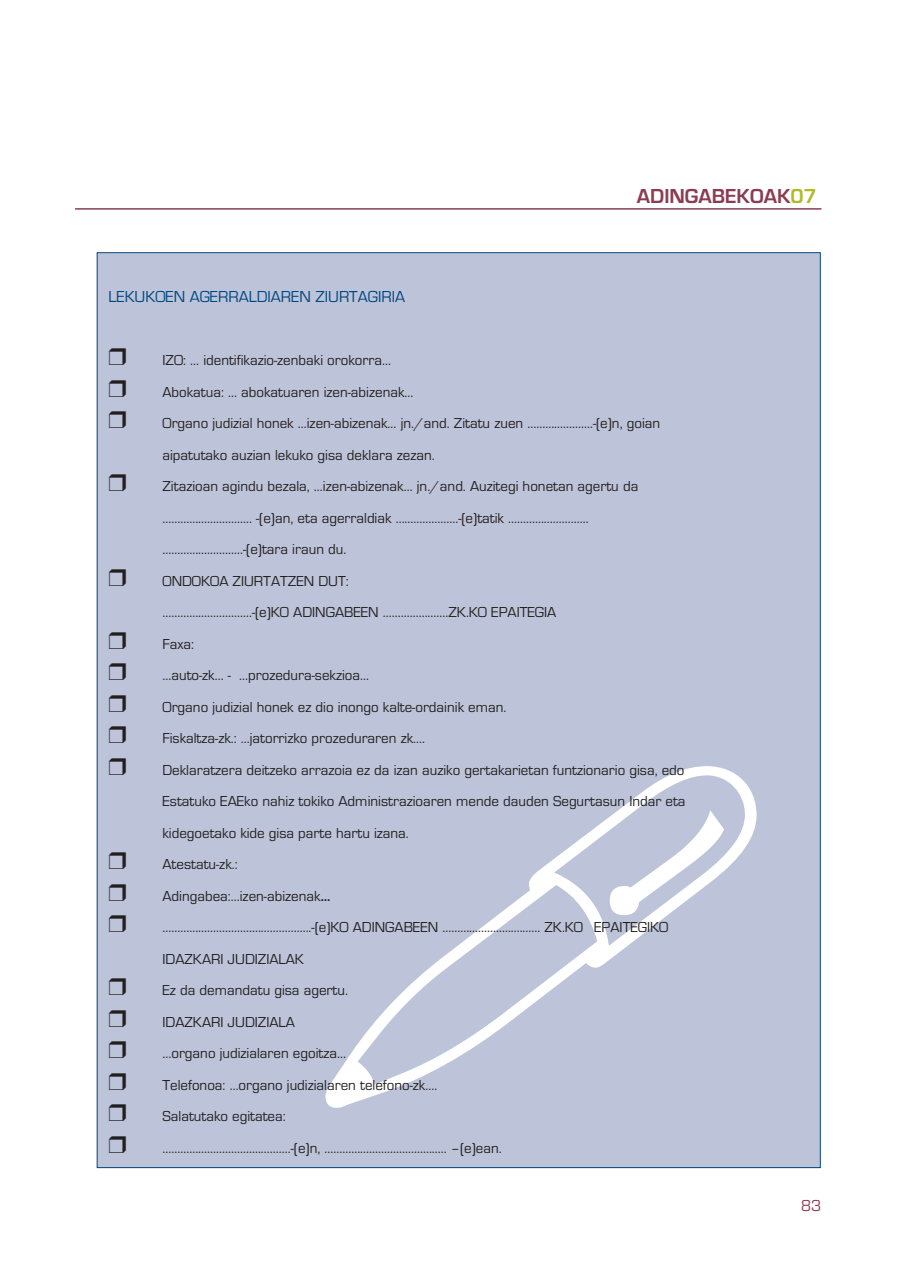
<style>
.page{position:relative;width:910px;height:1280px;background:#fff}
.page>*{position:absolute;margin:0;border:0;box-sizing:border-box;transform-origin:0 0}
.t1{font:700 21px "Eurostile";color:#8b3c50}
.t2{font:16.5px "Eurostile";color:#00467f}
.t3{font:16.5px "Eurostile";color:#8b3c50}
.t4{font:15px/31.5px "Eurostile";color:#231f20}
.s1{color:#b0ba25}
.s2{font-weight:700}
</style>
<div class="page">
<div style="left:98px;top:253px;width:722px;height:914px;background:#bdc4d9"></div>
<hr style="left:75px;top:208px;width:746px;height:2px;background:#8b3c50">
<p class="t2" style="left:108px;top:291px;width:298px">LEKUKOEN AGERRALDIAREN ZIURTAGIRIA</p>
<h1 class="t1" style="left:637px;top:189px;width:181px">ADINGABEKOAK<span class="s1">07</span></h1>
<p class="t4" style="left:162px;top:346px;width:230px">IZO: … identifikazio-zenbaki orokorra…</p>
<p class="t4" style="left:162px;top:377px;width:252px">Abokatua: … abokatuaren izen-abizenak…</p>
<p class="t4" style="left:162px;top:409px;width:499px">Organo judizial honek …izen-abizenak… jn./and. Zitatu zuen ………………….-(e)n, goian aipatutako auzian lekuko gisa deklara zezan.</p>
<p class="t4" style="left:162px;top:472px;width:477px">Zitazioan agindu bezala, …izen-abizenak… jn./and. Auzitegi honetan agertu da ………………………… -(e)an, eta agerraldiak …………………-(e)tatik ……………………… ………………………-(e)tara iraun du.</p>
<p class="t4" style="left:162px;top:566px;width:395px">ONDOKOA ZIURTATZEN DUT:<br>…………………………-(e)KO ADINGABEEN ………………….ZK.KO EPAITEGIA</p>
<p class="t4" style="left:162px;top:629px;width:33px">Faxa:</p>
<p class="t4" style="left:162px;top:661px;width:208px">…auto-zk… - …prozedura-sekzioa…</p>
<p class="t4" style="left:162px;top:692px;width:345px">Organo judizial honek ez dio inongo kalte-ordainik eman.</p>
<p class="t4" style="left:162px;top:724px;width:264px">Fiskaltza-zk.: …jatorrizko prozeduraren zk….</p>
<p class="t4" style="left:162px;top:755px;width:525px;text-align:justify">Deklaratzera deitzeko arrazoia ez da izan auziko gertakarietan funtzionario gisa, edo Estatuko EAEko nahiz tokiko Administrazioaren mende dauden Segurtasun Indar eta kidegoetako kide gisa parte hartu izana.</p>
<p class="t4" style="left:162px;top:850px;width:77px">Atestatu-zk.:</p>
<p class="t4" style="left:162px;top:881px;width:169px">Adingabea:…izen-abizenak<span class="s2">…</span></p>
<p class="t4" style="left:162px;top:913px;width:507px">…………………………………………..-(e)KO ADINGABEEN …………………........…. ZK.KO EPAITEGIKO<br>IDAZKARI JUDIZIALAK</p>
<p class="t4" style="left:162px;top:976px;width:187px">Ez da demandatu gisa agertu.</p>
<p class="t4" style="left:162px;top:1007px;width:134px">IDAZKARI JUDIZIALA</p>
<p class="t4" style="left:162px;top:1039px;width:185px">…organo judizialaren egoitza…</p>
<p class="t4" style="left:162px;top:1070px;width:276px">Telefonoa: …organo judizialaren telefono-zk….</p>
<p class="t4" style="left:162px;top:1102px;width:125px">Salatutako egitatea:</p>
<p class="t4" style="left:162px;top:1133px;width:341px">…………………………………….-(e)n, ………………………………….. –(e)ean.</p>
<p class="t3" style="left:801px;top:1200px;width:22px">83</p>
</div>
